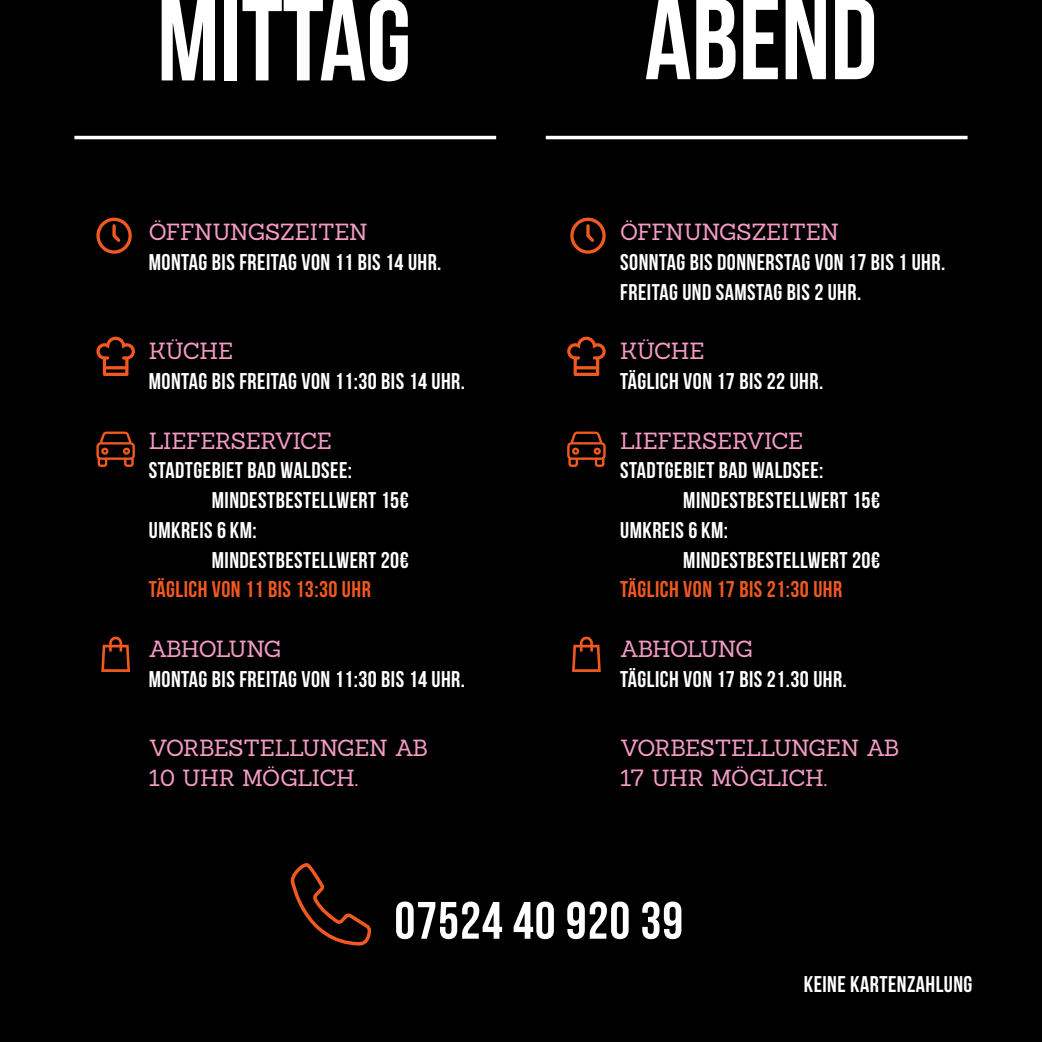
<style>
.page{position:relative;width:1042px;height:1042px;background:#000001}
.page>*{position:absolute;margin:0;border:0;box-sizing:border-box;transform-origin:0 0}
.t1{font:115.5px "Bebas Neue";color:#fff}
.t2{font:52.5px "Bebas Neue";letter-spacing:.02em;color:#fff}
.t3{font:22.75px "Bebas Neue";letter-spacing:.02em;color:#fff}
.t4{font:22.75px "Sanchez";letter-spacing:-.02em;color:#f49bc3}
.t5{font:22.75px "Bebas Neue";letter-spacing:.02em;color:#f15921}
.t6{font:22.75px "Sanchez";letter-spacing:-.045em;color:#f49bc3}
</style>
<div class="page">
<hr style="left:74px;top:136px;width:422px;height:3px;background:#fff">
<hr style="left:546px;top:136px;width:421px;height:3px;background:#fff">
<svg style="left:101px;top:636px;width:29px;height:36px"></svg>
<svg style="left:572px;top:636px;width:29px;height:36px"></svg>
<svg style="left:290px;top:863px;width:82px;height:83px"></svg>
<svg style="left:567px;top:431px;width:39px;height:36px"></svg>
<svg style="left:96px;top:431px;width:39px;height:36px"></svg>
<svg style="left:567px;top:336px;width:39px;height:40px"></svg>
<svg style="left:96px;top:336px;width:39px;height:40px"></svg>
<svg style="left:570px;top:218px;width:36px;height:36px"></svg>
<svg style="left:96px;top:218px;width:36px;height:36px"></svg>
<p class="t1" style="left:157px;top:-23px;width:256px">MITTAG</p>
<p class="t1" style="left:644px;top:-24px;width:234px">ABEND</p>
<p class="t4" style="left:149px;top:217px;width:220px">ÖFFNUNGSZEITEN</p>
<p class="t3" style="left:149px;top:250px;width:294px">MONTAG BIS FREITAG VON 11 BIS 14 UHR.</p>
<p class="t4" style="left:149px;top:336px;width:86px">KÜCHE</p>
<p class="t3" style="left:149px;top:369px;width:318px">MONTAG BIS FREITAG VON 11:30 BIS 14 UHR.</p>
<p class="t4" style="left:620px;top:217px;width:220px">ÖFFNUNGSZEITEN</p>
<p class="t3" style="left:620px;top:250px;width:326px">SONNTAG BIS DONNERSTAG VON 17 BIS 1 UHR.</p>
<p class="t3" style="left:620px;top:279px;width:243px">FREITAG UND SAMSTAG BIS 2 UHR.</p>
<p class="t4" style="left:620px;top:336px;width:86px">KÜCHE</p>
<p class="t3" style="left:620px;top:369px;width:204px">TÄGLICH VON 17 BIS 22 UHR.</p>
<p class="t4" style="left:149px;top:426px;width:184px">LIEFERSERVICE</p>
<p class="t3" style="left:149px;top:458px;width:205px">STADTGEBIET BAD WALDSEE:</p>
<p class="t3" style="left:212px;top:488px;width:198px">MINDESTBESTELLWERT 15€</p>
<p class="t3" style="left:149px;top:517px;width:109px">UMKREIS 6 KM:</p>
<p class="t3" style="left:212px;top:547px;width:198px">MINDESTBESTELLWERT 20€</p>
<p class="t5" style="left:149px;top:577px;width:223px">TÄGLICH VON 11 BIS 13:30 UHR</p>
<p class="t4" style="left:620px;top:426px;width:184px">LIEFERSERVICE</p>
<p class="t3" style="left:620px;top:458px;width:205px">STADTGEBIET BAD WALDSEE:</p>
<p class="t3" style="left:683px;top:488px;width:198px">MINDESTBESTELLWERT 15€</p>
<p class="t3" style="left:620px;top:517px;width:109px">UMKREIS 6 KM:</p>
<p class="t3" style="left:683px;top:547px;width:198px">MINDESTBESTELLWERT 20€</p>
<p class="t5" style="left:620px;top:577px;width:223px">TÄGLICH VON 17 BIS 21:30 UHR</p>
<p class="t6" style="left:149px;top:634px;width:134px">ABHOLUNG</p>
<p class="t3" style="left:149px;top:666px;width:318px">MONTAG BIS FREITAG VON 11:30 BIS 14 UHR.</p>
<p class="t6" style="left:620px;top:634px;width:134px">ABHOLUNG</p>
<p class="t3" style="left:620px;top:666px;width:228px">TÄGLICH VON 17 BIS 21.30 UHR.</p>
<p class="t4" style="left:149px;top:733px;width:281px">VORBESTELLUNGEN AB</p>
<p class="t4" style="left:149px;top:763px;width:211px">10 UHR MÖGLICH.</p>
<p class="t4" style="left:620px;top:733px;width:281px">VORBESTELLUNGEN AB</p>
<p class="t4" style="left:620px;top:763px;width:208px">17 UHR MÖGLICH.</p>
<p class="t2" style="left:394px;top:892px;width:290px">07524 40 920 39</p>
<p class="t3" style="left:804px;top:971px;width:170px">KEINE KARTENZAHLUNG</p>
</div>
